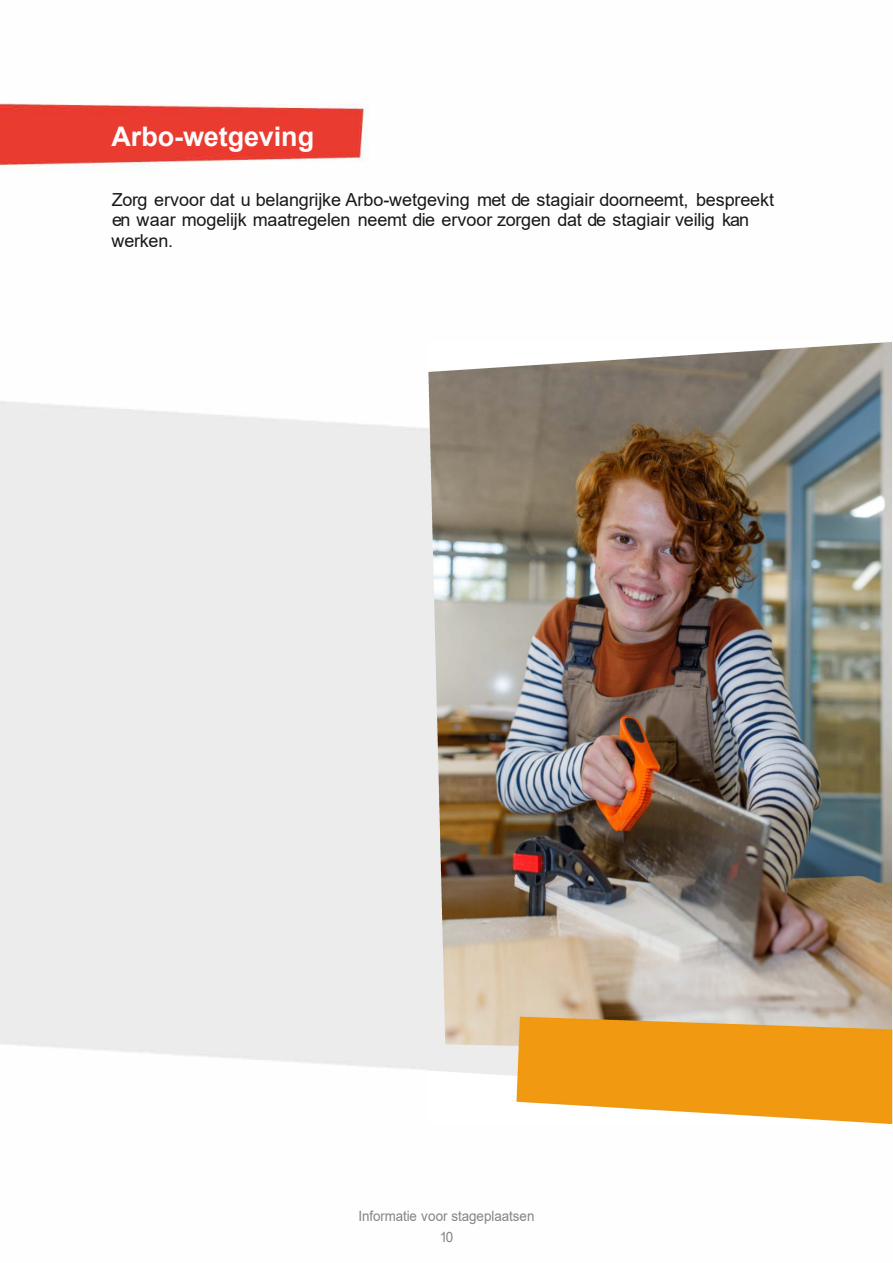
<style>
.page{position:relative;width:893px;height:1263px;background:#fff}
.page>*{position:absolute;margin:0;border:0;box-sizing:border-box;transform-origin:0 0}
.t1{font:700 27px "Arial";letter-spacing:-.005em;color:#fcfcfc}
.t2{font:18px/20.1px "Arial";letter-spacing:-.01em;color:#181818}
.t3{font:14.25px/21px "Arial";color:#848484;text-align:center;scale:.94 1}
</style>
<div class="page">
<img style="left:0;top:103px;width:893px;height:1023px">
<img style="left:428px;top:341px;width:463px;height:784px">
<h1 class="t1" style="left:112px;top:117px;width:204px">Arbo-wetgeving</h1>
<p class="t2" style="left:112px;top:190px;width:664px">Zorg ervoor dat u belangrijke Arbo-wetgeving met de stagiair doorneemt, bespreekt en waar mogelijk maatregelen neemt die ervoor zorgen dat de stagiair veilig kan werken.</p>
<p class="t3" style="left:359px;top:1205px;width:189px">Informatie voor stageplaatsen<br>10</p>
</div>
